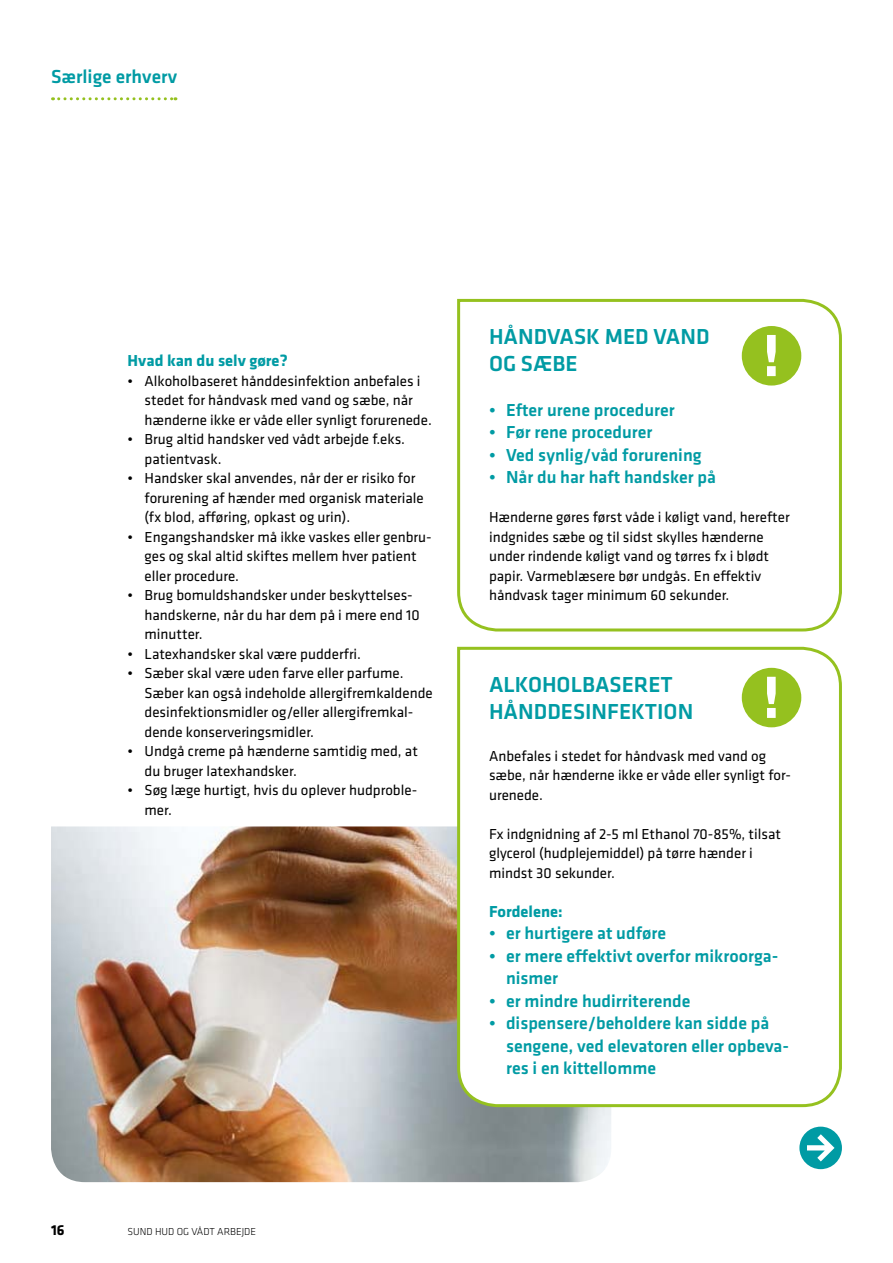
<style>
.page{position:relative;width:893px;height:1263px;background:#fff}
.page>*{position:absolute;margin:0;border:0;box-sizing:border-box;transform-origin:0 0}
.t1{font:700 60px "Klavika";color:#fff}
.t2{font:500 22.5px/27px "Klavika";color:#009ba4}
.t3{font:500 19.5px "Klavika";color:#009ba4}
.t4{font:500 18px/22.5px "Klavika";color:#009ba4}
.t5{font:700 16.5px "Klavika";color:#009ba4}
.t6{font:15px/19.5px "Klavika";color:#000}
.t7{font:700 15px "Klavika";color:#000}
.t8{font:300 10.5px "Klavika";color:#000}
</style>
<div class="page">
<img style="left:51px;top:826px;width:560px;height:356px">
<svg style="left:457px;top:298px;width:385px;height:334px"></svg>
<svg style="left:456px;top:646px;width:386px;height:463px"></svg>
<svg style="left:799px;top:1127px;width:43px;height:42px"></svg>
<div style="left:742px;top:668px;width:59px;height:59px;background:#95c11f;border-radius:50%"></div>
<div style="left:742px;top:326px;width:59px;height:59px;background:#95c11f;border-radius:50%"></div>
<svg style="left:53px;top:97px;width:123px;height:3px"></svg>
<h3 class="t3" style="left:51px;top:63px;width:128px">Særlige erhverv</h3>
<p class="t5" style="left:128px;top:349px;width:162px">Hvad kan du selv gøre?</p>
<p class="t6" style="left:145px;top:370px;width:289px;text-indent:-17px">• Alkoholbaseret hånddesinfektion anbefales i stedet for håndvask med vand og sæbe, når hænderne ikke er våde eller synligt forurenede.</p>
<p class="t6" style="left:145px;top:429px;width:262px;text-indent:-17px">• Brug altid handsker ved vådt arbejde f.eks. patientvask.</p>
<p class="t6" style="left:145px;top:468px;width:281px;text-indent:-17px">• Handsker skal anvendes, når der er risiko for forurening af hænder med organisk materiale (fx blod, afføring, opkast og urin).</p>
<p class="t6" style="left:145px;top:526px;width:289px;text-indent:-17px">• Engangshandsker må ikke vaskes eller genbru&shy;ges og skal altid skiftes mellem hver patient eller procedure.</p>
<p class="t6" style="left:145px;top:585px;width:277px;text-indent:-17px">• Brug bomuldshandsker under beskyttelses&shy;handskerne, når du har dem på i mere end 10 minutter.</p>
<p class="t6" style="left:128px;top:643px;width:235px">• Latexhandsker skal være pudderfri.</p>
<p class="t6" style="left:145px;top:663px;width:290px;text-indent:-17px">• Sæber skal være uden farve eller parfume.<br>Sæber kan også indeholde allergifremkaldende desinfektionsmidler og/eller allergifremkal&shy;dende konserveringsmidler.</p>
<p class="t6" style="left:145px;top:741px;width:275px;text-indent:-17px">• Undgå creme på hænderne samtidig med, at du bruger latexhandsker.</p>
<p class="t6" style="left:145px;top:780px;width:274px;text-indent:-17px">• Søg læge hurtigt, hvis du oplever hudproble&shy;mer.</p>
<h2 class="t2" style="left:489px;top:322px;width:222px">HÅNDVASK MED VAND<br>OG SÆBE</h2>
<p class="t4" style="left:489px;top:398px;width:187px">• Efter urene procedurer</p>
<p class="t4" style="left:489px;top:420px;width:165px">• Før rene procedurer</p>
<p class="t4" style="left:489px;top:443px;width:214px">• Ved synlig/våd forurening</p>
<p class="t4" style="left:489px;top:465px;width:228px">• Når du har haft handsker på</p>
<p class="t6" style="left:489px;top:507px;width:302px">Hænderne gøres først våde i køligt vand, herefter indgnides sæbe og til sidst skylles hænderne under rindende køligt vand og tørres fx i blødt papir. Varmeblæsere bør undgås. En effektiv håndvask tager minimum 60 sekunder.</p>
<h1 class="t1" style="left:763px;top:313px;width:19px">!</h1>
<h2 class="t2" style="left:489px;top:670px;width:206px">ALKOHOLBASERET<br>HÅNDDESINFEKTION</h2>
<p class="t6" style="left:489px;top:745px;width:304px">Anbefales i stedet for håndvask med vand og sæbe, når hænderne ikke er våde eller synligt for&shy;urenede.</p>
<p class="t6" style="left:489px;top:823px;width:293px">Fx indgnidning af 2-5 ml Ethanol 70-85%, tilsat glycerol (hudplejemiddel) på tørre hænder i mindst 30 sekunder.</p>
<p class="t5" style="left:489px;top:899px;width:75px">Fordelene:</p>
<p class="t4" style="left:489px;top:921px;width:179px">• er hurtigere at udføre</p>
<p class="t4" style="left:506px;top:944px;width:274px;text-indent:-17px">• er mere effektivt overfor mikroorga&shy;nismer</p>
<p class="t4" style="left:489px;top:989px;width:203px">• er mindre hudirriterende</p>
<p class="t4" style="left:506px;top:1011px;width:285px;text-indent:-17px">• dispensere/beholdere kan sidde på sengene, ved elevatoren eller opbeva&shy;res i en kittellomme</p>
<h1 class="t1" style="left:763px;top:655px;width:19px">!</h1>
<p class="t7" style="left:51px;top:1219px;width:15px">16</p>
<p class="t8" style="left:128px;top:1225px;width:130px">SUND HUD OG VÅDT ARBEJDE</p>
</div>
